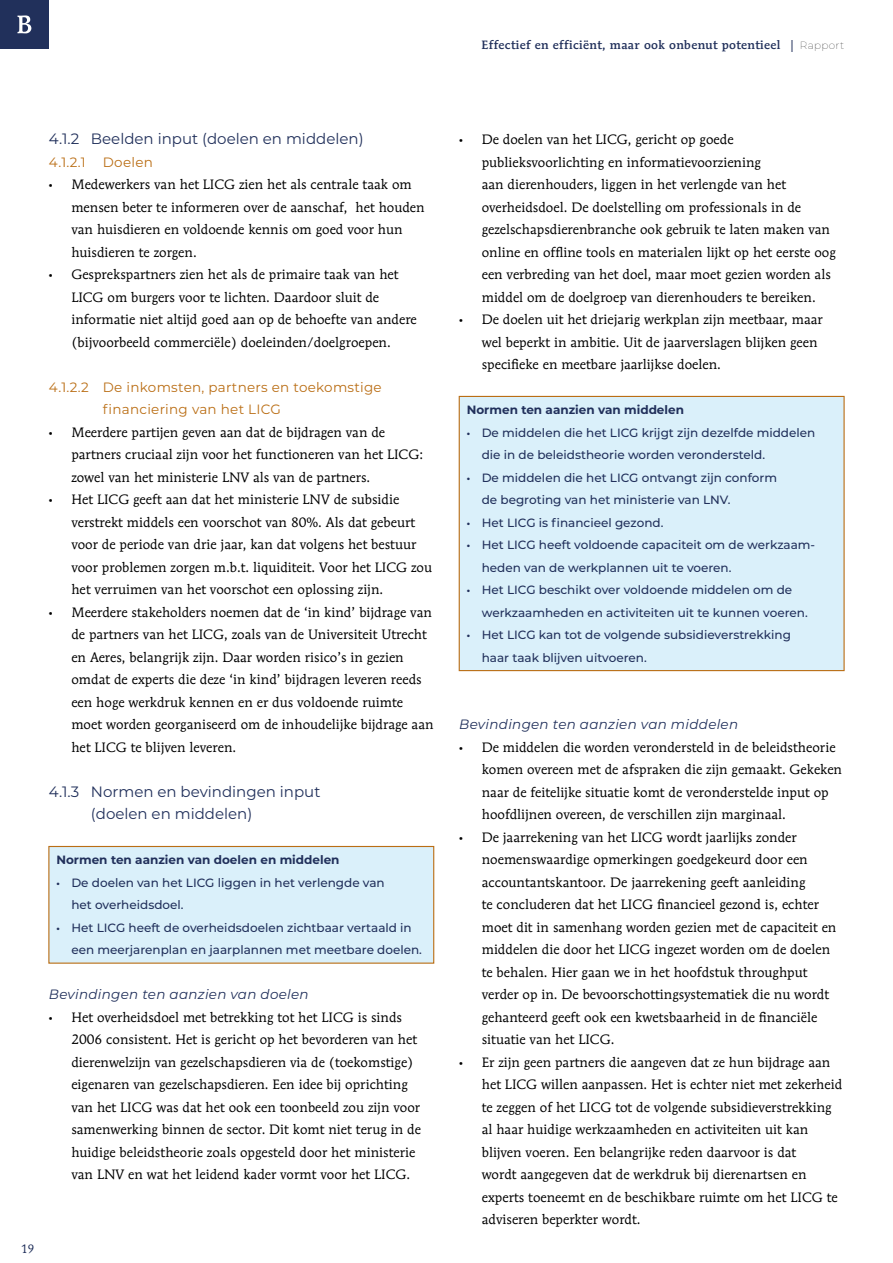
<style>
.page{position:relative;width:893px;height:1263px;background:#fff}
.page>*{position:absolute;margin:0;border:0;box-sizing:border-box;transform-origin:0 0}
.t1{font:15px/22.5px "Montserrat";color:#21305b}
.t2{font:13.5px/22.5px "Mendoza Roman Std";color:#000}
.t3{font:13.5px/22.5px "Montserrat";letter-spacing:.02em;color:#ba6e15}
.t4{font:italic 13.5px "Montserrat";letter-spacing:.02em;color:#21305b}
.t5{font:500 12px/22.5px "Montserrat";color:#21305b}
.t6{font:700 12px "Montserrat";color:#21305b}
.t7{font:500 12px "Mendoza Roman Std";letter-spacing:.03em;color:#21305b}
.t8{font:12px "Mendoza Roman Std";color:#21305b}
.s1{font-family:"Montserrat";font-weight:100;font-size:10.5px;color:#000}
.s2{font-family:"Myriad Pro"}
.s3{font-family:"Myriad Pro";font-weight:400}
</style>
<div class="page">
<div style="left:0;top:0;width:49px;height:49px;background:#21305b"></div>
<svg style="left:17px;top:15px;width:14px;height:18px"></svg>
<div style="left:48px;top:846px;width:386px;height:118px;background:#daf0fa;border:1px solid #ba6e15"></div>
<div style="left:459px;top:396px;width:386px;height:275px;background:#daf0fa;border:1px solid #ba6e15"></div>
<p class="t7" style="left:481px;top:37px;width:364px">Effectief en efficiënt, maar ook onbenut potentieel | <span class="s1">Rapport</span></p>
<p class="t1" style="left:49px;top:127px;width:316px">4.1.2 Beelden input (doelen en middelen)</p>
<p class="t3" style="left:49px;top:150px;width:38px">4.1.2.1</p>
<p class="t3" style="left:103px;top:150px;width:52px">Doelen</p>
<p class="t2" style="left:71px;top:173px;width:355px;text-indent:-23px"><span class="s2">•</span> Medewerkers van het LICG zien het als centrale taak om mensen beter te informeren over de aanschaf, het houden van huisdieren en voldoende kennis om goed voor hun huisdieren te zorgen.</p>
<p class="t2" style="left:71px;top:263px;width:347px;text-indent:-23px"><span class="s2">•</span> Gesprekspartners zien het als de primaire taak van het LICG om burgers voor te lichten. Daardoor sluit de informatie niet altijd goed aan op de behoefte van andere (bijvoorbeeld commerciële) doeleinden/doelgroepen.</p>
<p class="t3" style="left:103px;top:375px;width:280px;text-indent:-54px">4.1.2.2 De inkomsten, partners en toekomstige financiering van het LICG</p>
<p class="t2" style="left:71px;top:420px;width:353px;text-indent:-23px"><span class="s2">•</span> Meerdere partijen geven aan dat de bijdragen van de partners cruciaal zijn voor het functioneren van het LICG: zowel van het ministerie LNV als van de partners.</p>
<p class="t2" style="left:71px;top:488px;width:362px;text-indent:-23px"><span class="s2">•</span> Het LICG geeft aan dat het ministerie LNV de subsidie verstrekt middels een voorschot van 80%. Als dat gebeurt voor de periode van drie jaar, kan dat volgens het bestuur voor problemen zorgen m.b.t. liquiditeit. Voor het LICG zou het verruimen van het voorschot een oplossing zijn.</p>
<p class="t2" style="left:71px;top:601px;width:364px;text-indent:-23px"><span class="s2">•</span> Meerdere stakeholders noemen dat de ‘in kind’ bijdrage van de partners van het LICG, zoals van de Universiteit Utrecht en Aeres, belangrijk zijn. Daar worden risico’s in gezien omdat de experts die deze ‘in kind’ bijdragen leveren reeds een hoge werkdruk kennen en er dus voldoende ruimte moet worden georganiseerd om de inhoudelijke bijdrage aan het LICG te blijven leveren.</p>
<p class="t1" style="left:91px;top:779px;width:231px;text-indent:-42px">4.1.3 Normen en bevindingen input (doelen en middelen)</p>
<p class="t6" style="left:56px;top:851px;width:285px">Normen ten aanzien van doelen en middelen</p>
<p class="t5" style="left:71px;top:871px;width:315px;text-indent:-15px"><span class="s3">•</span> De doelen van het LICG liggen in het verlengde van het overheidsdoel.</p>
<p class="t5" style="left:71px;top:916px;width:352px;text-indent:-15px"><span class="s3">•</span> Het LICG heeft de overheidsdoelen zichtbaar vertaald in een meerjarenplan en jaarplannen met meetbare doelen.</p>
<p class="t4" style="left:49px;top:985px;width:261px">Bevindingen ten aanzien van doelen</p>
<p class="t2" style="left:71px;top:1005px;width:351px;text-indent:-23px"><span class="s2">•</span> Het overheidsdoel met betrekking tot het LICG is sinds 2006 consistent. Het is gericht op het bevorderen van het dierenwelzijn van gezelschapsdieren via de (toekomstige) eigenaren van gezelschapsdieren. Een idee bij oprichting van het LICG was dat het ook een toonbeeld zou zijn voor samenwerking binnen de sector. Dit komt niet terug in de huidige beleidstheorie zoals opgesteld door het ministerie van LNV en wat het leidend kader vormt voor het LICG.</p>
<p class="t8" style="left:21px;top:1241px;width:15px">19</p>
<p class="t2" style="left:482px;top:128px;width:356px;text-indent:-23px"><span class="s2">•</span> De doelen van het LICG, gericht op goede publieksvoorlichting en informatievoorziening<br>aan dierenhouders, liggen in het verlengde van het overheidsdoel. De doelstelling om professionals in de gezelschapsdierenbranche ook gebruik te laten maken van online en offline tools en materialen lijkt op het eerste oog een verbreding van het doel, maar moet gezien worden als middel om de doelgroep van dierenhouders te bereiken.</p>
<p class="t2" style="left:482px;top:308px;width:342px;text-indent:-23px"><span class="s2">•</span> De doelen uit het driejarig werkplan zijn meetbaar, maar wel beperkt in ambitie. Uit de jaarverslagen blijken geen specifieke en meetbare jaarlijkse doelen.</p>
<p class="t6" style="left:467px;top:401px;width:219px">Normen ten aanzien van middelen</p>
<p class="t5" style="left:482px;top:421px;width:335px;text-indent:-15px"><span class="s3">•</span> De middelen die het LICG krijgt zijn dezelfde middelen die in de beleidstheorie worden verondersteld.</p>
<p class="t5" style="left:482px;top:466px;width:297px;text-indent:-15px"><span class="s3">•</span> De middelen die het LICG ontvangt zijn conform de begroting van het ministerie van LNV.</p>
<p class="t5" style="left:467px;top:511px;width:198px"><span class="s3">•</span> Het LICG is financieel gezond.</p>
<p class="t5" style="left:482px;top:533px;width:334px;text-indent:-15px"><span class="s3">•</span> Het LICG heeft voldoende capaciteit om de werkzaam&shy;heden van de werkplannen uit te voeren.</p>
<p class="t5" style="left:482px;top:578px;width:328px;text-indent:-15px"><span class="s3">•</span> Het LICG beschikt over voldoende middelen om de werkzaamheden en activiteiten uit te kunnen voeren.</p>
<p class="t5" style="left:482px;top:623px;width:311px;text-indent:-15px"><span class="s3">•</span> Het LICG kan tot de volgende subsidieverstrekking haar taak blijven uitvoeren.</p>
<p class="t4" style="left:459px;top:715px;width:280px">Bevindingen ten aanzien van middelen</p>
<p class="t2" style="left:482px;top:735px;width:362px;text-indent:-23px"><span class="s2">•</span> De middelen die worden verondersteld in de beleidstheorie komen overeen met de afspraken die zijn gemaakt. Gekeken naar de feitelijke situatie komt de veronderstelde input op hoofdlijnen overeen, de verschillen zijn marginaal.</p>
<p class="t2" style="left:482px;top:825px;width:356px;text-indent:-23px"><span class="s2">•</span> De jaarrekening van het LICG wordt jaarlijks zonder noemenswaardige opmerkingen goedgekeurd door een accountantskantoor. De jaarrekening geeft aanleiding<br>te concluderen dat het LICG financieel gezond is, echter moet dit in samenhang worden gezien met de capaciteit en middelen die door het LICG ingezet worden om de doelen te behalen. Hier gaan we in het hoofdstuk throughput verder op in. De bevoorschottingsystematiek die nu wordt gehanteerd geeft ook een kwetsbaarheid in de financiële situatie van het LICG.</p>
<p class="t2" style="left:482px;top:1051px;width:362px;text-indent:-23px"><span class="s2">•</span> Er zijn geen partners die aangeven dat ze hun bijdrage aan het LICG willen aanpassen. Het is echter niet met zekerheid te zeggen of het LICG tot de volgende subsidieverstrekking al haar huidige werkzaamheden en activiteiten uit kan blijven voeren. Een belangrijke reden daarvoor is dat<br>wordt aangegeven dat de werkdruk bij dierenartsen en experts toeneemt en de beschikbare ruimte om het LICG te adviseren beperkter wordt.</p>
</div>
